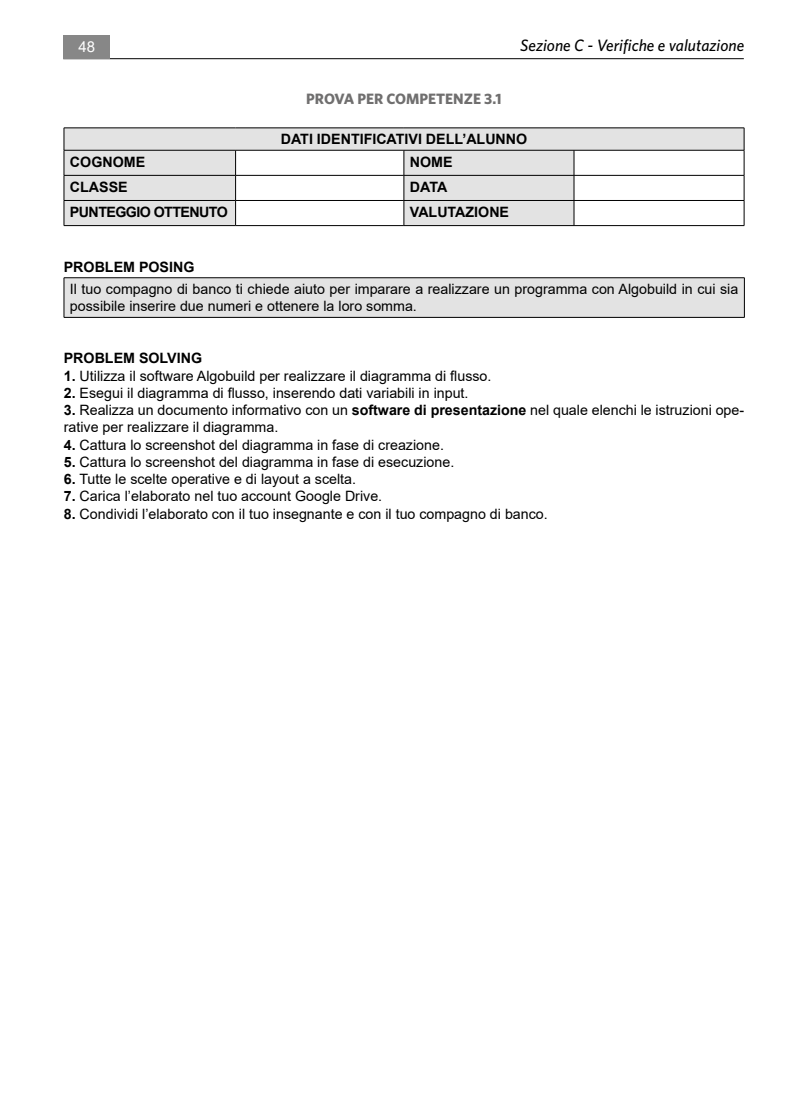
<style>
.page{position:relative;width:808px;height:1106px;background:#fff}
.page>*{position:absolute;margin:0;border:0;box-sizing:border-box;transform-origin:0 0}
.t1{font:italic 500 16.5px "Whitney";color:#000}
.t2{font:700 15px "Whitney";color:#706f6f}
.t3{font:15px "Arial";color:#fff}
.t4{font:14.25px/17.2px "Arial";color:#000}
.t5{font:700 14.25px "Arial";color:#000}
.t6{font:700 14.25px "Arial";letter-spacing:-.04em;color:#000}
.s1{font-weight:700}
</style>
<div class="page">
<hr style="left:63px;top:58px;width:681px;height:1px;background:#000">
<div style="left:64px;top:35px;width:46px;height:23px;background:#878787"></div>
<svg style="left:65px;top:129px;width:679px;height:96px;fill:#e3e3e3"></svg>
<hr style="left:64px;top:128px;width:172px;height:1px;background:#000">
<hr style="left:236px;top:128px;width:168px;height:1px;background:#000">
<hr style="left:404px;top:128px;width:170px;height:1px;background:#000">
<hr style="left:574px;top:128px;width:170px;height:1px;background:#000">
<hr style="left:64px;top:150px;width:172px;height:1px;background:#000">
<hr style="left:236px;top:150px;width:168px;height:1px;background:#000">
<hr style="left:404px;top:150px;width:170px;height:1px;background:#000">
<hr style="left:574px;top:150px;width:170px;height:1px;background:#000">
<hr style="left:64px;top:175px;width:172px;height:1px;background:#000">
<hr style="left:236px;top:175px;width:168px;height:1px;background:#000">
<hr style="left:404px;top:175px;width:170px;height:1px;background:#000">
<hr style="left:574px;top:175px;width:170px;height:1px;background:#000">
<hr style="left:64px;top:200px;width:172px;height:1px;background:#000">
<svg style="left:64px;top:128px;width:1px;height:97px"></svg>
<hr style="left:236px;top:200px;width:168px;height:1px;background:#000">
<svg style="left:235px;top:150px;width:1px;height:75px"></svg>
<hr style="left:404px;top:200px;width:170px;height:1px;background:#000">
<svg style="left:404px;top:150px;width:1px;height:75px"></svg>
<hr style="left:574px;top:200px;width:170px;height:1px;background:#000">
<svg style="left:574px;top:150px;width:1px;height:75px"></svg>
<svg style="left:744px;top:128px;width:1px;height:97px"></svg>
<hr style="left:64px;top:225px;width:172px;height:1px;background:#000">
<hr style="left:236px;top:225px;width:168px;height:1px;background:#000">
<hr style="left:404px;top:225px;width:170px;height:1px;background:#000">
<hr style="left:574px;top:225px;width:170px;height:1px;background:#000">
<div style="left:64px;top:278px;width:680px;height:39px;background:#e3e3e3"></div>
<hr style="left:64px;top:277px;width:680px;height:1px;background:#000">
<hr style="left:64px;top:278px;width:1px;height:39px;background:#000">
<hr style="left:744px;top:278px;width:1px;height:39px;background:#000">
<hr style="left:64px;top:317px;width:680px;height:1px;background:#000">
<p class="t3" style="left:79px;top:37px;width:18px">48</p>
<p class="t1" style="left:520px;top:35px;width:225px">Sezione C - Verifiche e valutazione</p>
<p class="t2" style="left:306px;top:90px;width:197px">PROVA PER COMPETENZE 3.1</p>
<p class="t5" style="left:281px;top:129px;width:248px">DATI IDENTIFICATIVI DELL’ALUNNO</p>
<p class="t5" style="left:70px;top:152px;width:77px">COGNOME</p>
<p class="t5" style="left:410px;top:152px;width:44px">NOME</p>
<p class="t5" style="left:70px;top:177px;width:59px">CLASSE</p>
<p class="t5" style="left:410px;top:177px;width:39px">DATA</p>
<p class="t6" style="left:70px;top:202px;width:159px">PUNTEGGIO OTTENUTO</p>
<p class="t5" style="left:410px;top:202px;width:101px">VALUTAZIONE</p>
<p class="t5" style="left:64px;top:256px;width:132px">PROBLEM POSING</p>
<p class="t4" style="left:70px;top:280px;width:670px">Il tuo compagno di banco ti chiede aiuto per imparare a realizzare un programma con Algobuild in cui sia possibile inserire due numeri e ottenere la loro somma.</p>
<p class="t5" style="left:64px;top:348px;width:140px">PROBLEM SOLVING</p>
<p class="t4" style="left:64px;top:367px;width:429px"><span class="s1">1.</span> Utilizza il software Algobuild per realizzare il diagramma di flusso.</p>
<p class="t4" style="left:64px;top:384px;width:406px"><span class="s1">2.</span> Esegui il diagramma di flusso, inserendo dati variabili in input.</p>
<p class="t4" style="left:64px;top:401px;width:682px"><span class="s1">3.</span> Realizza un documento informativo con un <span class="s1">software di presentazione</span> nel quale elenchi le istruzioni ope&shy;rative per realizzare il diagramma.</p>
<p class="t4" style="left:64px;top:436px;width:382px"><span class="s1">4.</span> Cattura lo screenshot del diagramma in fase di creazione.</p>
<p class="t4" style="left:64px;top:453px;width:392px"><span class="s1">5.</span> Cattura lo screenshot del diagramma in fase di esecuzione.</p>
<p class="t4" style="left:64px;top:470px;width:294px"><span class="s1">6.</span> Tutte le scelte operative e di layout a scelta.</p>
<p class="t4" style="left:64px;top:488px;width:320px"><span class="s1">7.</span> Carica l’elaborato nel tuo account Google Drive.</p>
<p class="t4" style="left:64px;top:505px;width:485px"><span class="s1">8.</span> Condividi l’elaborato con il tuo insegnante e con il tuo compagno di banco.</p>
</div>
